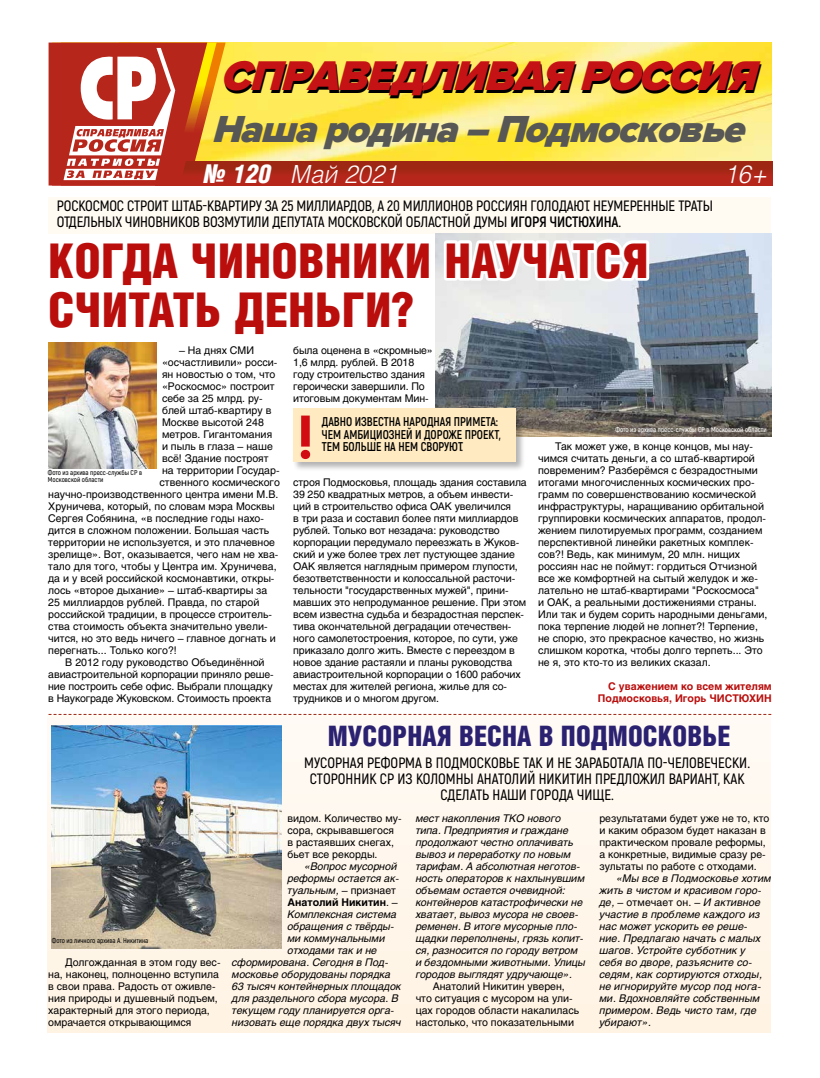
<style>
.page{position:relative;width:820px;height:1078px;background:#fff}
.page>*{position:absolute;margin:0;border:0;box-sizing:border-box;transform-origin:0 0}
.t1{font:48px/49.2px "Helios Cond Black C";letter-spacing:.005em;color:#b90e0c}
.t2{font:italic 900 43px "Proxima Nova";color:#000}
.t3{font:italic 900 39px "Proxima Nova";color:#575756}
.t4{font:28.2px "Helios Cond Black C";letter-spacing:.005em;color:#2b2171;scale:.95 1}
.t5{font:italic 25px "Helios Light C";letter-spacing:.01em;color:#fff;scale:.95 1}
.t6{font:600 15px/16px "Akrobat";letter-spacing:-.01em;color:#000}
.t7{font:700 12.7px/12.7px "Akrobat";color:#000;scale:.92 1}
.t8{font:10.5px/12px "Helios C";color:#000}
.t9{font:italic 10.5px/12px "Helios C";color:#000}
.t10{font:700 10.5px/12px "Helios C";color:#b90e0c;text-align:right}
.t11{font:700 10.5px "Helios C";color:#000}
.t12{font:600 7px/7px "Akrobat";color:#000}
.t13{font:600 7px "Akrobat";color:#fff}
.s1{font-family:"Helios Cond Black C";font-size:26px}
.s2{font-weight:700}
.s3{font-style:normal}
.s4{font-weight:400}
</style>
<div class="page">
<img style="left:652px;top:43px;width:119px;height:118px">
<div style="left:155px;top:161px;width:616px;height:24px;background:linear-gradient(to bottom,#982711,#bc261d)"></div>
<div style="left:48px;top:197px;width:722px;height:36px;background:#fff9ef"></div>
<div style="left:47px;top:714px;width:723px;height:318px;background:#fff6eb"></div>
<svg style="left:49px;top:713px;width:722px;height:1px"></svg>
<img style="left:51px;top:725px;width:231px;height:223px">
<img style="left:435px;top:234px;width:336px;height:202px">
<svg style="left:48px;top:43px;width:604px;height:309px"></svg>
<div style="left:292px;top:407px;width:233px;height:64px;background:#000;opacity:.3"></div>
<div style="left:293px;top:408px;width:222px;height:54px;background:#ffeac1"></div>
<svg style="left:300px;top:415px;width:10px;height:44px"></svg>
<img style="left:48px;top:342px;width:108px;height:126px">
<h2 class="t2" style="left:221px;top:53px;width:550px">СПРАВЕДЛИВАЯРОССИЯ</h2>
<h3 class="t3" style="left:211px;top:106px;width:545px">Нашародина–Подмосковье</h3>
<h3 class="t5" style="left:203px;top:159px;width:207px"><span class="s1">№ 120</span> Май 2021</h3>
<h3 class="t5" style="left:725px;top:159px;width:46px">16+</h3>
<h3 class="t6" style="left:57px;top:198px;width:657px">РОСКОСМОС СТРОИТ ШТАБ-КВАРТИРУ ЗА 25 МИЛЛИАРДОВ, А 20 МИЛЛИОНОВ РОССИЯН ГОЛОДАЮТ. НЕУМЕРЕННЫЕ ТРАТЫ<br>ОТДЕЛЬНЫХ ЧИНОВНИКОВ ВОЗМУТИЛИ ДЕПУТАТА МОСКОВСКОЙ ОБЛАСТНОЙ ДУМЫ <span class="s2">ИГОРЯ ЧИСТЮХИНА</span>.</h3>
<h1 class="t1" style="left:48px;top:235px;width:601px">КОГДА ЧИНОВНИКИ НАУЧАТСЯ<br>СЧИТАТЬ ДЕНЬГИ?</h1>
<p class="t8" style="left:179px;top:344px;width:77px">– На днях СМИ</p>
<p class="t8" style="left:162px;top:356px;width:117px">«осчастливили» росси-</p>
<p class="t8" style="left:162px;top:368px;width:115px">ян новостью о том, что</p>
<p class="t8" style="left:162px;top:380px;width:114px">«Роскосмос» построит</p>
<p class="t8" style="left:162px;top:392px;width:102px">себе за 25 млрд. ру-</p>
<p class="t8" style="left:162px;top:404px;width:111px">блей штаб-квартиру в</p>
<p class="t8" style="left:162px;top:416px;width:103px">Москве высотой 248</p>
<p class="t8" style="left:162px;top:428px;width:112px">метров. Гигантомания</p>
<p class="t8" style="left:162px;top:440px;width:112px">и пыль в глаза – наше</p>
<p class="t8" style="left:162px;top:452px;width:108px">всё! Здание построят</p>
<p class="t8" style="left:162px;top:464px;width:119px">на территории Государ-</p>
<p class="t8" style="left:159px;top:476px;width:122px">ственного космического</p>
<p class="t8" style="left:48px;top:488px;width:231px">научно-производственного центра имени М.В.</p>
<p class="t8" style="left:48px;top:500px;width:228px">Хруничева, который, по словам мэра Москвы</p>
<p class="t8" style="left:48px;top:512px;width:217px">Сергея Собянина, «в последние годы нахо-</p>
<p class="t8" style="left:48px;top:524px;width:222px">дится в сложном положении. Большая часть</p>
<p class="t8" style="left:48px;top:536px;width:228px">территории не используется, и это плачевное</p>
<p class="t8" style="left:48px;top:548px;width:231px">зрелище». Вот, оказывается, чего нам не хва-</p>
<p class="t8" style="left:48px;top:560px;width:230px">тало для того, чтобы у Центра им. Хруничева,</p>
<p class="t8" style="left:48px;top:572px;width:228px">да и у всей российской космонавтики, откры-</p>
<p class="t8" style="left:48px;top:584px;width:221px">лось «второе дыхание» – штаб-квартиры за</p>
<p class="t8" style="left:48px;top:596px;width:213px">25 миллиардов рублей. Правда, по старой</p>
<p class="t8" style="left:48px;top:608px;width:225px">российской традиции, в процессе строитель-</p>
<p class="t8" style="left:48px;top:620px;width:221px">ства стоимость объекта значительно увели-</p>
<p class="t8" style="left:48px;top:632px;width:229px">чится, но это ведь ничего – главное догнать и</p>
<p class="t8" style="left:48px;top:644px;width:130px">перегнать... Только кого?!</p>
<p class="t8" style="left:65px;top:656px;width:201px">В 2012 году руководство Объединённой</p>
<p class="t8" style="left:48px;top:668px;width:227px">авиастроительной корпорации приняло реше-</p>
<p class="t8" style="left:48px;top:680px;width:226px">ние построить себе офис. Выбрали площадку</p>
<p class="t8" style="left:48px;top:692px;width:225px">в Наукограде Жуковском. Стоимость проекта</p>
<p class="t12" style="left:48px;top:468px;width:96px">Фото из архива пресс-службы СР в<br>Московской области</p>
<p class="t8" style="left:293px;top:344px;width:141px">была оценена в «скромные»<br>1,6 млрд. рублей. В 2018 году строительство здания героически завершили. По итоговым документам Мин-</p>
<p class="t7" style="left:322px;top:415px;width:196px">ДАВНО ИЗВЕСТНА НАРОДНАЯ ПРИМЕТА:<br>ЧЕМ АМБИЦИОЗНЕЙ И ДОРОЖЕ ПРОЕКТ,<br>ТЕМ БОЛЬШЕ НА НЕМ СВОРУЮТ.</p>
<p class="t8" style="left:293px;top:476px;width:235px">строя Подмосковья, площадь здания составила 39 250 квадратных метров, а объем инвести&shy;ций в строительство офиса ОАК увеличился<br>в три раза и составил более пяти миллиардов рублей. Только вот незадача: руководство корпорации передумало переезжать в Жуков&shy;ский и уже более трех лет пустующее здание ОАК является наглядным примером глупости, безответственности и колоссальной расточи&shy;тельности "государственных мужей", прини&shy;мавших это непродуманное решение. При этом всем известна судьба и безрадостная перспек&shy;тива окончательной деградации отечествен&shy;ного самолетостроения, которое, по сути, уже приказало долго жить. Вместе с переездом в новое здание растаяли и планы руководства авиастроительной корпорации о 1600 рабочих местах для жителей региона, жилье для со&shy;трудников и о многом другом.</p>
<p class="t13" style="left:615px;top:425px;width:152px">Фото из архива пресс-службы СР в Московской области</p>
<p class="t8" style="left:538px;top:440px;width:231px;text-indent:17px">Так может уже, в конце концов, мы нау&shy;чимся считать деньги, а со штаб-квартирой повременим? Разберёмся с безрадостными итогами многочисленных космических про&shy;грамм по совершенствованию космической инфраструктуры, наращиванию орбитальной группировки космических аппаратов, продол&shy;жением пилотируемых программ, созданием перспективной линейки ракетных комплек&shy;сов?! Ведь, как минимум, 20 млн. нищих россиян нас не поймут: гордиться Отчизной все же комфортней на сытый желудок и же&shy;лательно не штаб-квартирами "Роскосмоса" и ОАК, а реальными достижениями страны.<br>Или так и будем сорить народными деньгами, пока терпение людей не лопнет?! Терпение, не спорю, это прекрасное качество, но жизнь слишком коротка, чтобы долго терпеть... Это не я, это кто-то из великих сказал.</p>
<p class="t10" style="left:597px;top:680px;width:175px">С уважением ко всем жителям<br>Подмосковья, Игорь ЧИСТЮХИН</p>
<h3 class="t4" style="left:327px;top:719px;width:425px">МУСОРНАЯ ВЕСНА В ПОДМОСКОВЬЕ</h3>
<h3 class="t6" style="left:304px;top:754px;width:447px;text-align:center">МУСОРНАЯ РЕФОРМА В ПОДМОСКОВЬЕ ТАК И НЕ ЗАРАБОТАЛА ПО-ЧЕЛОВЕЧЕСКИ.<br>СТОРОННИК СР ИЗ КОЛОМНЫ АНАТОЛИЙ НИКИТИН ПРЕДЛОЖИЛ ВАРИАНТ, КАК<br>СДЕЛАТЬ НАШИ ГОРОДА ЧИЩЕ.</h3>
<p class="t12" style="left:52px;top:936px;width:98px">Фото из личного архива А. Никитина</p>
<p class="t8" style="left:48px;top:956px;width:174px;text-indent:17px">Долгожданная в этом году вес&shy;на, наконец, полноценно вступила в свои права. Радость от оживле&shy;ния природы и душевный подъем, характерный для этого периода, омрачается открывающимся</p>
<p class="t8" style="left:287px;top:812px;width:116px">видом. Количество му&shy;сора, скрывавшегося в растаявших снегах, бьет все рекорды.</p>
<p class="t9" style="left:304px;top:860px;width:94px">«Вопрос мусорной</p>
<p class="t9" style="left:287px;top:872px;width:113px">реформы остается ак-</p>
<p class="t9" style="left:287px;top:884px;width:110px">туальным, <span class="s3">– признает</span></p>
<p class="t11" style="left:287px;top:896px;width:112px">Анатолий Никитин<span class="s4">. –</span></p>
<p class="t9" style="left:287px;top:908px;width:111px">Комплексная система</p>
<p class="t9" style="left:287px;top:920px;width:108px">обращения с твёрды-</p>
<p class="t9" style="left:287px;top:932px;width:99px">ми коммунальными</p>
<p class="t9" style="left:287px;top:944px;width:91px">отходами так и не</p>
<p class="t9" style="left:232px;top:956px;width:158px">сформирована. Сегодня в Под-</p>
<p class="t9" style="left:232px;top:968px;width:160px">московье оборудованы порядка</p>
<p class="t9" style="left:232px;top:980px;width:171px">63 тысяч контейнерных площадок</p>
<p class="t9" style="left:232px;top:992px;width:168px">для раздельного сбора мусора. В</p>
<p class="t9" style="left:232px;top:1004px;width:163px">текущем году планируется орга-</p>
<p class="t9" style="left:232px;top:1016px;width:171px">низовать еще порядка двух тысяч</p>
<p class="t9" style="left:415px;top:812px;width:171px">мест накопления ТКО нового типа. Предприятия и граждане продолжают честно оплачивать вывоз и переработку по новым тарифам. А абсолютная неготов&shy;ность операторов к нахлынувшим объемам остается очевидной: контейнеров катастрофически не хватает, вывоз мусора не своев&shy;ременен. В итоге мусорные пло&shy;щадки переполнены, грязь копит&shy;ся, разносится по городу ветром и бездомными животными. Улицы городов выглядят удручающе».</p>
<p class="t8" style="left:415px;top:980px;width:165px;text-indent:17px">Анатолий Никитин уверен, что ситуация с мусором на ули&shy;цах городов области накалилась настолько, что показательными</p>
<p class="t8" style="left:599px;top:812px;width:172px">результатами будет уже не то, кто и каким образом будет наказан в практическом провале реформы, а конкретные, видимые сразу ре&shy;зультаты по работе с отходами.</p>
<p class="t9" style="left:599px;top:872px;width:173px;text-indent:17px">«Мы все в Подмосковье хотим жить в чистом и красивом горо&shy;де, – <span class="s3">отмечает он.</span> – И активное участие в проблеме каждого из нас может ускорить ее реше-<br>ние. Предлагаю начать с малых шагов. Устройте субботник у<br>себя во дворе, разъясните со&shy;седям, как сортируются отходы, не игнорируйте мусор под нога&shy;ми. Вдохновляйте собственным примером. Ведь чисто там, где убирают».</p>
</div>
